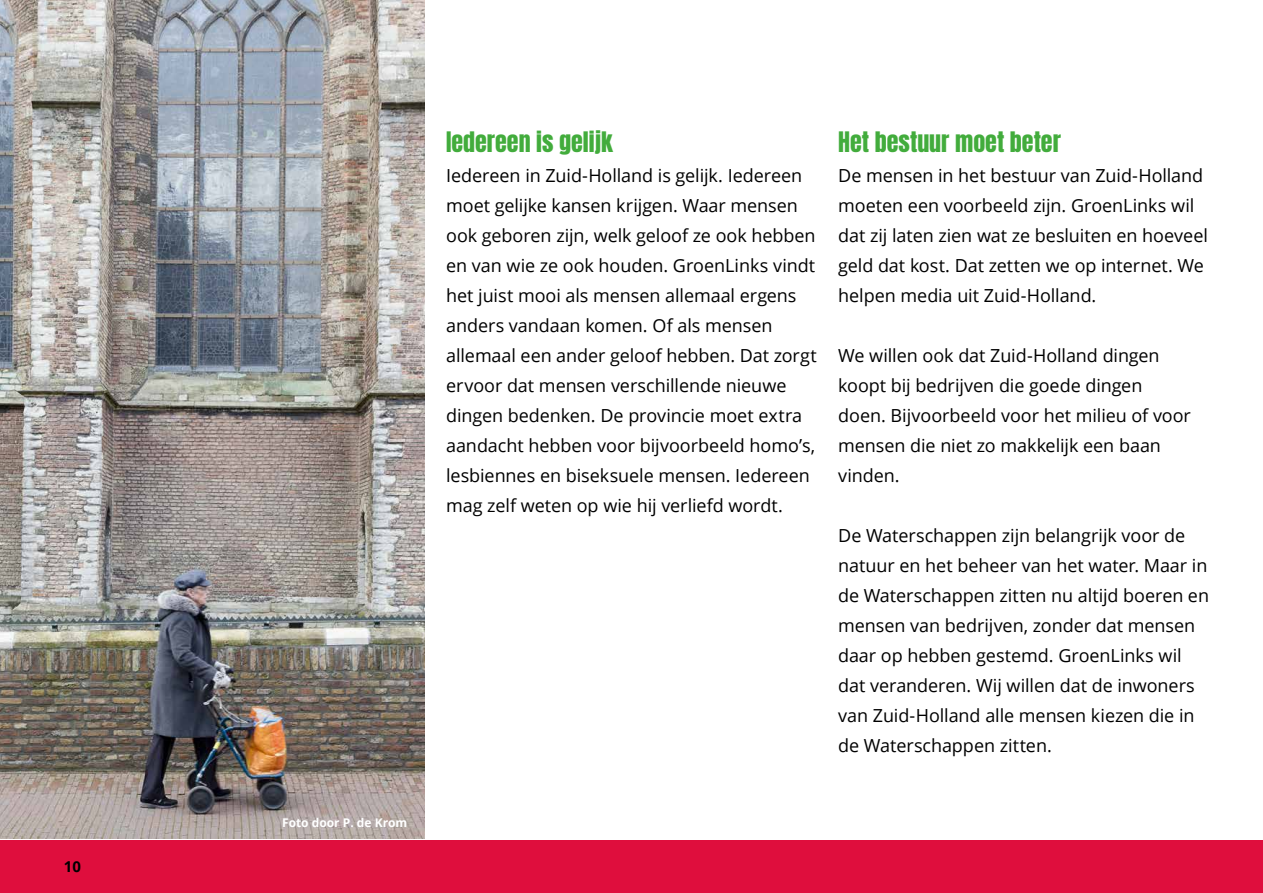
<style>
.page{position:relative;width:1263px;height:893px;background:#fff}
.page>*{position:absolute;margin:0;border:0;box-sizing:border-box;transform-origin:0 0}
.t1{font:24px "Anton";color:#42ac3c}
.t2{font:18px/30px "Open Sans";letter-spacing:-.005em;color:#000}
.t3{font:700 15px "Open Sans";color:#000}
.t4{font:700 12px "Open Sans";color:#fff}
</style>
<div class="page">
<div style="left:0;top:840px;width:1263px;height:53px;background:#df0e3d"></div>
<img style="left:0;top:0;width:425px;height:839px">
<p class="t3" style="left:64px;top:856px;width:19px">10</p>
<p class="t4" style="left:282px;top:814px;width:127px">Foto door P. de Krom</p>
<h1 class="t1" style="left:446px;top:130px;width:168px">Iedereen is gelijk</h1>
<p class="t2" style="left:446px;top:160px;width:372px">Iedereen in Zuid-Holland is gelijk. Iedereen moet gelijke kansen krijgen. Waar mensen ook geboren zijn, welk geloof ze ook hebben en van wie ze ook houden. GroenLinks vindt het juist mooi als mensen allemaal ergens anders vandaan komen. Of als mensen allemaal een ander geloof hebben. Dat zorgt ervoor dat mensen verschillende nieuwe dingen bedenken. De provincie moet extra aandacht hebben voor bijvoorbeeld homo’s, lesbiennes en biseksuele mensen. Iedereen mag zelf weten op wie hij verliefd wordt.</p>
<h1 class="t1" style="left:838px;top:130px;width:224px">Het bestuur moet beter</h1>
<p class="t2" style="left:838px;top:160px;width:371px">De mensen in het bestuur van Zuid-Holland moeten een voorbeeld zijn. GroenLinks wil dat zij laten zien wat ze besluiten en hoeveel geld dat kost. Dat zetten we op internet. We helpen media uit Zuid-Holland.</p>
<p class="t2" style="left:838px;top:340px;width:354px">We willen ook dat Zuid-Holland dingen koopt bij bedrijven die goede dingen doen. Bijvoorbeeld voor het milieu of voor mensen die niet zo makkelijk een baan vinden.</p>
<p class="t2" style="left:838px;top:520px;width:372px">De Waterschappen zijn belangrijk voor de natuur en het beheer van het water. Maar in de Waterschappen zitten nu altijd boeren en mensen van bedrijven, zonder dat mensen daar op hebben gestemd. GroenLinks wil dat veranderen. Wij willen dat de inwoners van Zuid-Holland alle mensen kiezen die in de Waterschappen zitten.</p>
</div>
